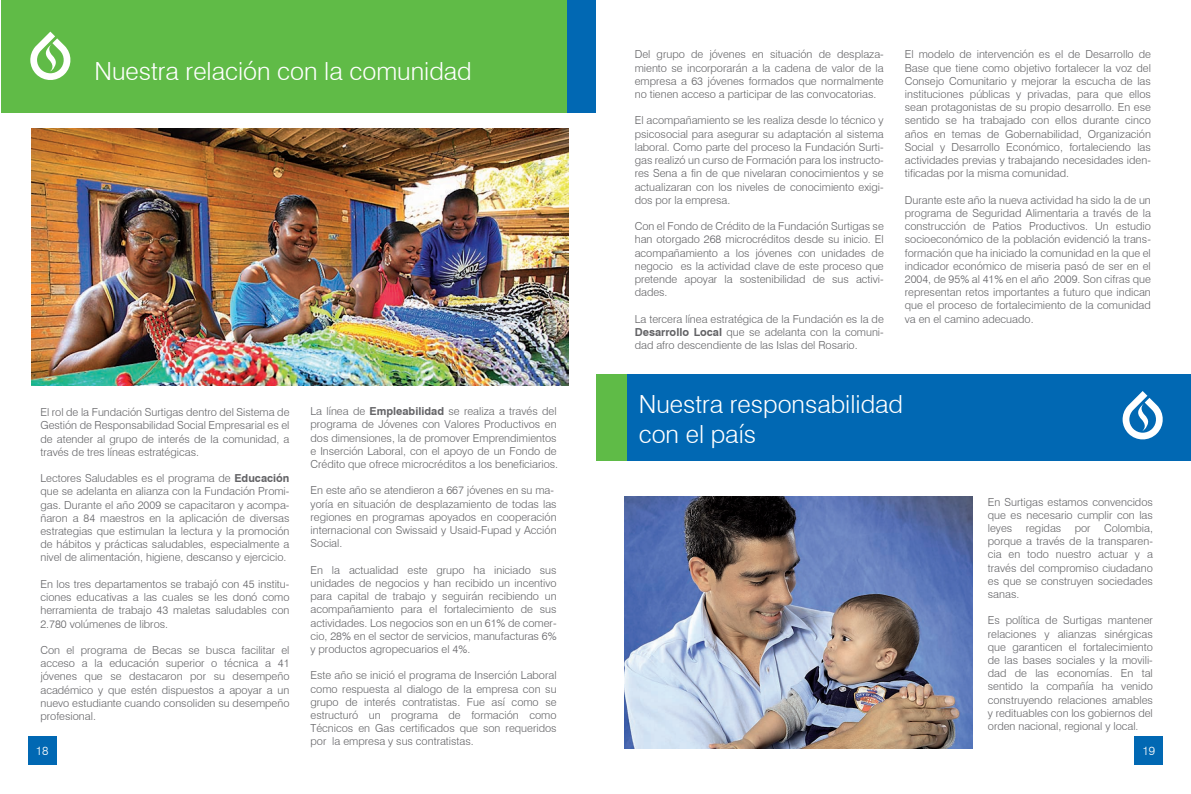
<style>
.page{position:relative;width:1191px;height:794px;background:#fff}
.page>*{position:absolute;margin:0;border:0;box-sizing:border-box;transform-origin:0 0}
.t1{font:300 25px/30px "Swiss 721 BT";color:#fff}
.t2{font:300 12px "Swiss 721 BT";color:#fff}
.t3{font:300 11px/13.2px "Swiss 721 BT";color:#636366;text-align:justify}
.s1{font-weight:700}
</style>
<div class="page">
<div style="left:598px;top:374px;width:593px;height:87px;background:#0168b3"></div>
<div style="left:596px;top:374px;width:30px;height:87px;background:#5fbb47"></div>
<svg style="left:1122px;top:391px;width:41px;height:49px"></svg>
<div style="left:1134px;top:736px;width:29px;height:29px;background:#0168b3"></div>
<img style="left:625px;top:496px;width:348px;height:252px">
<img style="left:31px;top:129px;width:537px;height:256px">
<div style="left:28px;top:736px;width:28px;height:29px;background:#0168b3"></div>
<div style="left:1px;top:0;width:594px;height:112px;background:#60bb47"></div>
<div style="left:567px;top:0;width:28px;height:112px;background:#0168b3"></div>
<svg style="left:30px;top:32px;width:41px;height:48px"></svg>
<p class="t1" style="left:94px;top:56px;width:379px">Nuestra relación con la comunidad</p>
<p class="t3" style="left:40px;top:405px;width:251px">El rol de la Fundación Surtigas dentro del Sistema de Gestión de Responsabilidad Social Empresarial es el de atender al grupo de interés de la comunidad, a través de tres líneas estratégicas.</p>
<p class="t3" style="left:40px;top:471px;width:251px">Lectores Saludables es el programa de <span class="s1">Educación </span>que se adelanta en alianza con la Fundación Promi&shy;gas. Durante el año 2009 se capacitaron y acompa&shy;ñaron a 84 maestros en la aplicación de diversas estrategias que estimulan la lectura y la promoción de hábitos y prácticas saludables, especialmente a nivel de alimentación, higiene, descanso y ejercicio.</p>
<p class="t3" style="left:40px;top:577px;width:251px">En los tres departamentos se trabajó con 45 institu&shy;ciones educativas a las cuales se les donó como herramienta de trabajo 43 maletas saludables con 2.780 volúmenes de libros.</p>
<p class="t3" style="left:40px;top:643px;width:251px">Con el programa de Becas se busca facilitar el acceso a la educación superior o técnica a 41 jóvenes que se destacaron por su desempeño académico y que estén dispuestos a apoyar a un nuevo estudiante cuando consoliden su desempeño profesional.</p>
<p class="t2" style="left:36px;top:744px;width:14px">18</p>
<p class="t3" style="left:310px;top:404px;width:249px;text-align:left">La línea de <span class="s1">Empleabilidad</span> se realiza a través del programa de Jóvenes con Valores Productivos en dos dimensiones, la de promover Emprendimientos e Inserción Laboral, con el apoyo de un Fondo de Crédito que ofrece microcréditos a los beneficiarios.</p>
<p class="t3" style="left:310px;top:484px;width:248px;text-align:left">En este año se atendieron a 667 jóvenes en su ma&shy;yoría en situación de desplazamiento de todas las regiones en programas apoyados en cooperación internacional con Swissaid y Usaid-Fupad y Acción Social.</p>
<p class="t3" style="left:310px;top:563px;width:248px">En la actualidad este grupo ha iniciado sus unidades de negocios y han recibido un incentivo para capital de trabajo y seguirán recibiendo un acompañamiento para el fortalecimiento de sus actividades. Los negocios son en un 61% de comer&shy;cio, 28% en el sector de servicios, manufacturas 6% y productos agropecuarios el 4%.</p>
<p class="t3" style="left:310px;top:668px;width:247px">Este año se inició el programa de Inserción Laboral como respuesta al dialogo de la empresa con su grupo de interés contratistas. Fue así como se estructuró un programa de formación como Técnicos en Gas certificados que son requeridos por la empresa y sus contratistas.</p>
<p class="t3" style="left:635px;top:48px;width:251px">Del grupo de jóvenes en situación de desplaza&shy;miento se incorporarán a la cadena de valor de la empresa a 63 jóvenes formados que normalmente no tienen acceso a participar de las convocatorias.</p>
<p class="t3" style="left:635px;top:114px;width:251px">El acompañamiento se les realiza desde lo técnico y psicosocial para asegurar su adaptación al sistema laboral. Como parte del proceso la Fundación Surti&shy;gas realizó un curso de Formación para los instructo&shy;res Sena a fin de que nivelaran conocimientos y se actualizaran con los niveles de conocimiento exigi&shy;dos por la empresa.</p>
<p class="t3" style="left:635px;top:219px;width:251px">Con el Fondo de Crédito de la Fundación Surtigas se han otorgado 268 microcréditos desde su inicio. El acompañamiento a los jóvenes con unidades de negocio es la actividad clave de este proceso que pretende apoyar la sostenibilidad de sus activi&shy;dades.</p>
<p class="t3" style="left:635px;top:312px;width:251px">La tercera línea estratégica de la Fundación es la de <span class="s1">Desarrollo Local</span> que se adelanta con la comuni&shy;dad afro descendiente de las Islas del Rosario.</p>
<p class="t3" style="left:905px;top:48px;width:248px">El modelo de intervención es el de Desarrollo de Base que tiene como objetivo fortalecer la voz del Consejo Comunitario y mejorar la escucha de las instituciones públicas y privadas, para que ellos sean protagonistas de su propio desarrollo. En ese sentido se ha trabajado con ellos durante cinco años en temas de Gobernabilidad, Organización Social y Desarrollo Económico, fortaleciendo las actividades previas y trabajando necesidades iden&shy;tificadas por la misma comunidad.</p>
<p class="t3" style="left:905px;top:193px;width:248px">Durante este año la nueva actividad ha sido la de un programa de Seguridad Alimentaria a través de la construcción de Patios Productivos. Un estudio socioeconómico de la población evidenció la trans&shy;formación que ha iniciado la comunidad en la que el indicador económico de miseria pasó de ser en el 2004, de 95% al 41% en el año 2009. Son cifras que representan retos importantes a futuro que indican que el proceso de fortalecimiento de la comunidad va en el camino adecuado.</p>
<p class="t1" style="left:639px;top:389px;width:266px">Nuestra responsabilidad con el país</p>
<p class="t3" style="left:988px;top:495px;width:166px">En Surtigas estamos convencidos que es necesario cumplir con las leyes regidas por Colombia, porque a través de la transparen&shy;cia en todo nuestro actuar y a través del compromiso ciudadano es que se construyen sociedades sanas.</p>
<p class="t3" style="left:988px;top:614px;width:167px">Es política de Surtigas mantener relaciones y alianzas sinérgicas que garanticen el fortalecimiento de las bases sociales y la movili&shy;dad de las economías. En tal sentido la compañía ha venido construyendo relaciones amables y redituables con los gobiernos del orden nacional, regional y local.</p>
<p class="t2" style="left:1142px;top:743px;width:14px">19</p>
</div>
